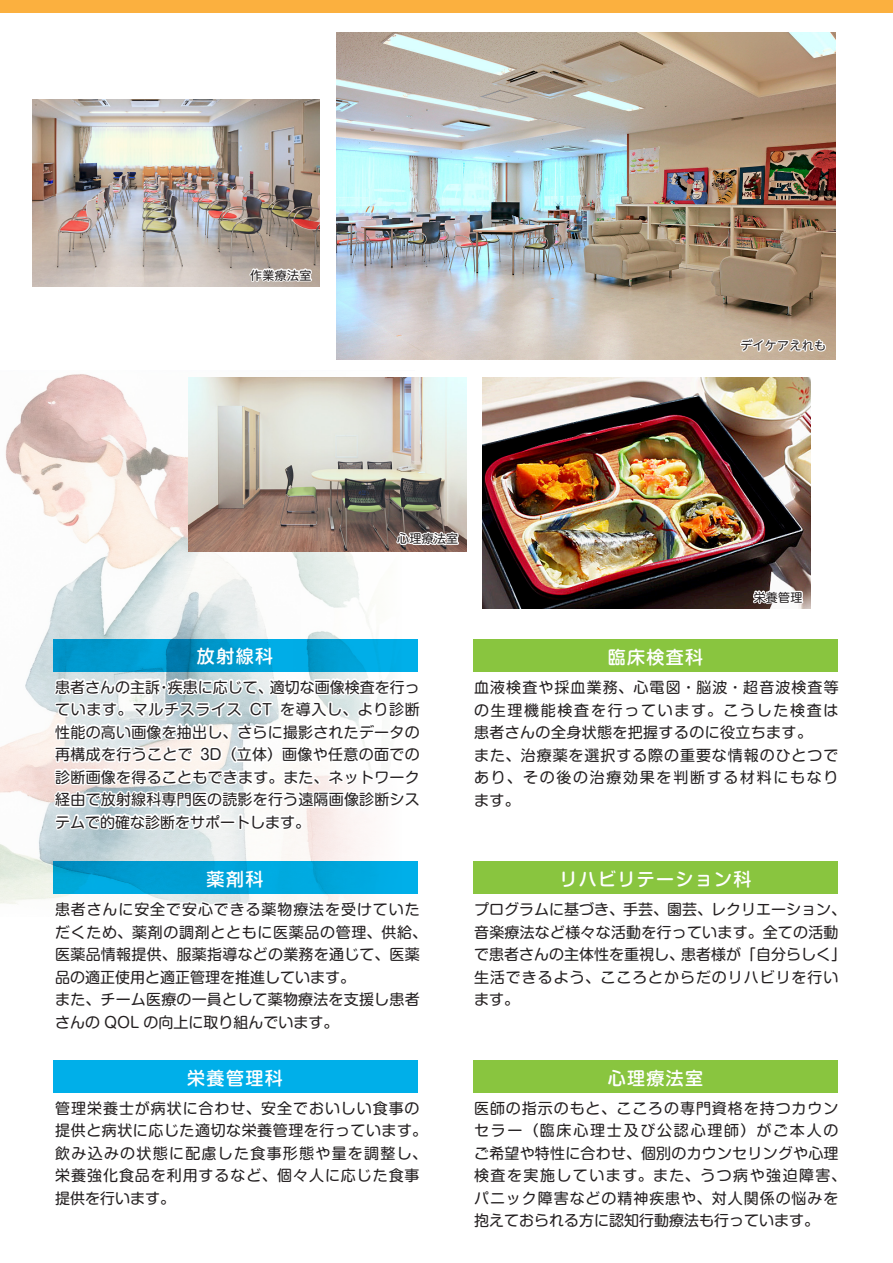
<style>
.page{position:relative;width:893px;height:1263px;background:#fff}
.page>*{position:absolute;margin:0;border:0;box-sizing:border-box;transform-origin:0 0}
.t1{font:500 18px "P Shin M Go Pr 6 N";letter-spacing:.075em;color:#fff}
.t2{font:15px/22.5px "P Shin M Go Pr 6 N";letter-spacing:.045em;color:#231f20}
.t3{font:15px/22.5px "P Shin M Go Pr 6 N";letter-spacing:.015em;color:#231f20}
.t4{font:15px/22.5px "P Shin M Go Pr 6 N";letter-spacing:.07em;color:#231f20}
.t5{font:12px "PUD Shin M Go Pr 6 N";letter-spacing:.025em;color:#231f20}
</style>
<div class="page">
<img style="left:0;top:374px;width:250px;height:530px">
<svg style="left:250px;top:551px;width:145px;height:299px"></svg>
<div style="left:0;top:0;width:893px;height:13px;background:#fbb03f"></div>
<img style="left:483px;top:377px;width:328px;height:231px">
<img style="left:337px;top:33px;width:498px;height:326px">
<img style="left:33px;top:100px;width:286px;height:186px">
<svg style="left:248px;top:267px;width:66px;height:17px"></svg>
<svg style="left:751px;top:577px;width:53px;height:28px"></svg>
<svg style="left:739px;top:318px;width:88px;height:36px"></svg>
<img style="left:188px;top:377px;width:279px;height:174px">
<svg style="left:395px;top:526px;width:65px;height:26px"></svg>
<svg style="left:52px;top:584px;width:366px;height:249px"></svg>
<div style="left:473px;top:861px;width:365px;height:33px;background:#89c53f"></div>
<div style="left:473px;top:639px;width:365px;height:33px;background:#89c53f"></div>
<div style="left:473px;top:1060px;width:365px;height:33px;background:#89c53f"></div>
<svg style="left:53px;top:639px;width:364px;height:32px"></svg>
<svg style="left:52px;top:850px;width:366px;height:243px"></svg>
<svg style="left:53px;top:861px;width:364px;height:33px;fill:#00a6db"></svg>
<div style="left:53px;top:1060px;width:364px;height:33px;background:#00afe9"></div>
<p class="t5" style="left:250px;top:265px;width:63px">作業療法室</p>
<p class="t5" style="left:740px;top:335px;width:87px">デイケアえれも</p>
<p class="t5" style="left:397px;top:529px;width:63px">心理療法室</p>
<p class="t1" style="left:197px;top:642px;width:78px">放射線科</p>
<p class="t2" style="left:55px;top:675px;width:366px;text-align:justify">患者さんの主訴・疾患に応じて、適切な画像検査を行っています。マルチスライス CT を導入し、より診断性能の高い画像を抽出し、さらに撮影されたデータの再構成を行うことで 3D（立体）画像や任意の面での診断画像を得ることもできます。また、ネットワーク経由で放射線科専門医の読影を行う遠隔画像診断システムで的確な診断をサポートします。</p>
<p class="t1" style="left:207px;top:864px;width:58px">薬剤科</p>
<p class="t3" style="left:55px;top:897px;width:373px">患者さんに安全で安心できる薬物療法を受けていただくため、薬剤の調剤とともに医薬品の管理、供給、医薬品情報提供、服薬指導などの業務を通じて、医薬品の適正使用と適正管理を推進しています。<br>また、チーム医療の一員として薬物療法を支援し患者さんの QOL の向上に取り組んでいます。</p>
<p class="t1" style="left:187px;top:1063px;width:97px">栄養管理科</p>
<p class="t2" style="left:55px;top:1096px;width:373px">管理栄養士が病状に合わせ、安全でおいしい食事の提供と病状に応じた適切な栄養管理を行っています。飲み込みの状態に配慮した食事形態や量を調整し、栄養強化食品を利用するなど、個々人に応じた食事提供を行います。</p>
<p class="t5" style="left:754px;top:587px;width:50px">栄養管理</p>
<p class="t1" style="left:608px;top:642px;width:97px">臨床検査科</p>
<p class="t4" style="left:474px;top:675px;width:366px">血液検査や採血業務、心電図・脳波・超音波検査等の生理機能検査を行っています。こうした検査は患者さんの全身状態を把握するのに役立ちます。<br>また、治療薬を選択する際の重要な情報のひとつであり、その後の治療効果を判断する材料にもなります。</p>
<p class="t1" style="left:559px;top:864px;width:194px">リハビリテーション科</p>
<p class="t3" style="left:474px;top:897px;width:373px">プログラムに基づき、手芸、園芸、レクリエーション、音楽療法など様々な活動を行っています。全ての活動で患者さんの主体性を重視し、患者様が「自分らしく」生活できるよう、こころとからだのリハビリを行います。</p>
<p class="t1" style="left:608px;top:1063px;width:97px">心理療法室</p>
<p class="t2" style="left:474px;top:1096px;width:373px">医師の指示のもと、こころの専門資格を持つカウンセラー（臨床心理士及び公認心理師）がご本人のご希望や特性に合わせ、個別のカウンセリングや心理検査を実施しています。また、うつ病や強迫障害、パニック障害などの精神疾患や、対人関係の悩みを抱えておられる方に認知行動療法も行っています。</p>
</div>
